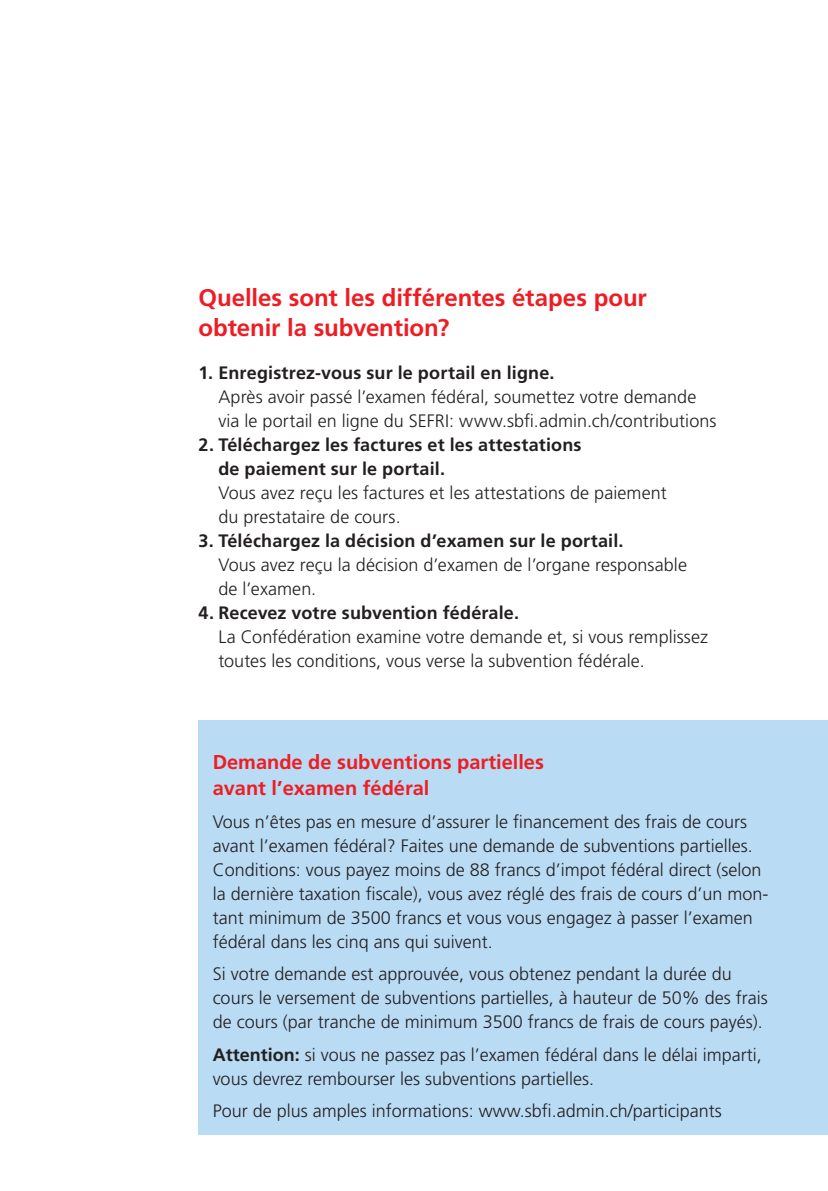
<style>
.page{position:relative;width:828px;height:1191px;background:#fff}
.page>*{position:absolute;margin:0;border:0;box-sizing:border-box;transform-origin:0 0}
.t1{font:700 24px/30px "Frutiger LT Std";color:#ee1d23}
.t2{font:700 20px/26px "Frutiger LT Std";color:#ee1d23}
.t3{font:300 18px/24px "Frutiger LT Std";color:#231f20}
.s1{font-weight:700}
</style>
<div class="page">
<div style="left:198px;top:720px;width:630px;height:414px;background:#b9dbf3"></div>
<p class="t1" style="left:198px;top:282px;width:450px">Quelles sont les différentes étapes pour obtenir la subvention?</p>
<p class="t3" style="left:218px;top:361px;width:499px;text-indent:-20px"><span class="s1">1. Enregistrez-vous sur le portail en ligne.<br></span>Après avoir passé l’examen fédéral, soumettez votre demande via le portail en ligne du SEFRI: www.sbfi.admin.ch/contributions</p>
<p class="t3" style="left:218px;top:433px;width:450px;text-indent:-20px"><span class="s1">2. Téléchargez les factures et les attestations<br>de paiement sur le portail.<br></span>Vous avez reçu les factures et les attestations de paiement du prestataire de cours.</p>
<p class="t3" style="left:218px;top:529px;width:470px;text-indent:-20px"><span class="s1">3. Téléchargez la décision d’examen sur le portail.<br></span>Vous avez reçu la décision d’examen de l’organe responsable de l’examen.</p>
<p class="t3" style="left:218px;top:601px;width:491px;text-indent:-20px"><span class="s1">4. Recevez votre subvention fédérale.<br></span>La Confédération examine votre demande et, si vous remplissez toutes les conditions, vous verse la subvention fédérale.</p>
<p class="t2" style="left:213px;top:749px;width:333px">Demande de subventions partielles avant l’examen fédéral</p>
<p class="t3" style="left:213px;top:810px;width:557px">Vous n’êtes pas en mesure d’assurer le financement des frais de cours avant l’examen fédéral? Faites une demande de subventions partielles.<br>Conditions: vous payez moins de 88 francs d’impot fédéral direct (selon la dernière taxation fiscale), vous avez réglé des frais de cours d’un mon&shy;tant minimum de 3500 francs et vous vous engagez à passer l’examen fédéral dans les cinq ans qui suivent.</p>
<p class="t3" style="left:213px;top:962px;width:557px">Si votre demande est approuvée, vous obtenez pendant la durée du cours le versement de subventions partielles, à hauteur de 50% des frais de cours (par tranche de minimum 3500 francs de frais de cours payés).</p>
<p class="t3" style="left:213px;top:1043px;width:551px"><span class="s1">Attention:</span> si vous ne passez pas l’examen fédéral dans le délai imparti, vous devrez rembourser les subventions partielles.</p>
<p class="t3" style="left:213px;top:1099px;width:511px">Pour de plus amples informations: www.sbfi.admin.ch/participants</p>
</div>
